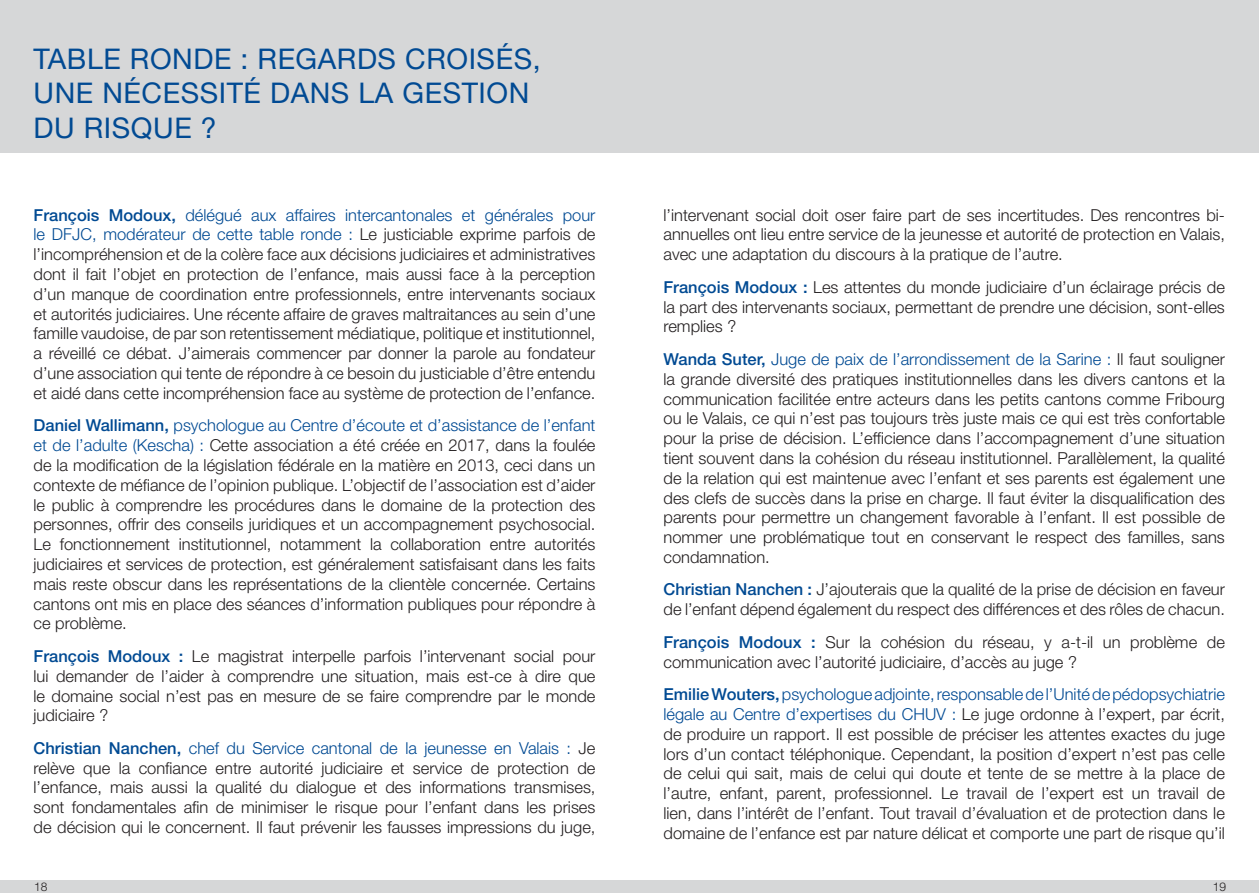
<style>
.page{position:relative;width:1259px;height:893px;background:#fff}
.page>*{position:absolute;margin:0;border:0;box-sizing:border-box;transform-origin:0 0}
.Titre{font:28.5px/34.2px "Helvetica Neue LT Std";letter-spacing:.02em;color:#014a93}
.Texte{font:300 16.5px/19.8px "Helvetica Neue LT Std";color:#231f20;text-align:justify}
.t1{font:300 12px "Helvetica Neue LT Std";color:#231f20}
.s1{font-weight:500;color:#014a93}
.s2{color:#014a93}
</style>
<div class="page">
<div style="left:0;top:0;width:1259px;height:152px;background:#d6d7d8"></div>
<div style="left:0;top:880px;width:1259px;height:13px;background:#d6d7d8"></div>
<p class="Titre" style="left:34px;top:41px;width:508px">TABLE RONDE : REGARDS CROISÉS,<br>UNE NÉCESSITÉ DANS LA GESTION<br>DU RISQUE ?</p>
<p class="Texte" style="left:34px;top:204px;width:563px"><span class="s1">François Modoux,</span> <span class="s2">délégué aux affaires intercantonales et générales pour le DFJC, modérateur de cette table ronde :</span> Le justiciable exprime parfois de l’incompréhension et de la colère face aux décisions judiciaires et administratives dont il fait l’objet en protection de l’enfance, mais aussi face à la perception d’un manque de coordination entre professionnels, entre intervenants sociaux et autorités judiciaires. Une récente affaire de graves maltraitances au sein d’une famille vaudoise, de par son retentissement médiatique, politique et institutionnel, a réveillé ce débat. J’aimerais commencer par donner la parole au fondateur d’une association qui tente de répondre à ce besoin du justiciable d’être entendu et aidé dans cette incompréhension face au système de protection de l’enfance.</p>
<p class="Texte" style="left:34px;top:415px;width:563px"><span class="s1">Daniel Wallimann,</span> <span class="s2">psychologue au Centre d’écoute et d’assistance de l’enfant et de l’adulte (Kescha) :</span> Cette association a été créée en 2017, dans la foulée de la modification de la législation fédérale en la matière en 2013, ceci dans un contexte de méfiance de l’opinion publique. L’objectif de l’association est d’aider le public à comprendre les procédures dans le domaine de la protection des personnes, offrir des conseils juridiques et un accompagnement psychosocial.<br>Le fonctionnement institutionnel, notamment la collaboration entre autorités judiciaires et services de protection, est généralement satisfaisant dans les faits mais reste obscur dans les représentations de la clientèle concernée. Certains cantons ont mis en place des séances d’information publiques pour répondre à ce problème.</p>
<p class="Texte" style="left:34px;top:646px;width:563px"><span class="s1">François Modoux :</span> Le magistrat interpelle parfois l’intervenant social pour lui demander de l’aider à comprendre une situation, mais est-ce à dire que le domaine social n’est pas en mesure de se faire comprendre par le monde judiciaire ?</p>
<p class="Texte" style="left:34px;top:738px;width:563px"><span class="s1">Christian Nanchen,</span> <span class="s2">chef du Service cantonal de la jeunesse en Valais :</span> Je relève que la confiance entre autorité judiciaire et service de protection de l’enfance, mais aussi la qualité du dialogue et des informations transmises, sont fondamentales afin de minimiser le risque pour l’enfant dans les prises de décision qui le concernent. Il faut prévenir les fausses impressions du juge,</p>
<p class="Texte" style="left:663px;top:204px;width:563px">l’intervenant social doit oser faire part de ses incertitudes. Des rencontres bi&shy;annuelles ont lieu entre service de la jeunesse et autorité de protection en Valais, avec une adaptation du discours à la pratique de l’autre.</p>
<p class="Texte" style="left:663px;top:277px;width:563px"><span class="s1">François Modoux :</span> Les attentes du monde judiciaire d’un éclairage précis de la part des intervenants sociaux, permettant de prendre une décision, sont-elles remplies ?</p>
<p class="Texte" style="left:663px;top:349px;width:563px"><span class="s1">Wanda Suter,</span> <span class="s2">Juge de paix de l’arrondissement de la Sarine :</span> Il faut souligner la grande diversité des pratiques institutionnelles dans les divers cantons et la communication facilitée entre acteurs dans les petits cantons comme Fribourg ou le Valais, ce qui n’est pas toujours très juste mais ce qui est très confortable pour la prise de décision. L’efficience dans l’accompagnement d’une situation tient souvent dans la cohésion du réseau institutionnel. Parallèlement, la qualité de la relation qui est maintenue avec l’enfant et ses parents est également une des clefs de succès dans la prise en charge. Il faut éviter la disqualification des parents pour permettre un changement favorable à l’enfant. Il est possible de nommer une problématique tout en conservant le respect des familles, sans condamnation.</p>
<p class="Texte" style="left:663px;top:579px;width:563px"><span class="s1">Christian Nanchen :</span> J’ajouterais que la qualité de la prise de décision en faveur de l’enfant dépend également du respect des différences et des rôles de chacun.</p>
<p class="Texte" style="left:663px;top:632px;width:563px"><span class="s1">François Modoux :</span> Sur la cohésion du réseau, y a-t-il un problème de communication avec l’autorité judiciaire, d’accès au juge ?</p>
<p class="Texte" style="left:663px;top:684px;width:563px"><span class="s1">Emilie Wouters,</span> <span class="s2">psychologue adjointe, responsable de l’Unité de pédopsychiatrie légale au Centre d’expertises du CHUV :</span> Le juge ordonne à l’expert, par écrit, de produire un rapport. Il est possible de préciser les attentes exactes du juge lors d’un contact téléphonique. Cependant, la position d’expert n’est pas celle de celui qui sait, mais de celui qui doute et tente de se mettre à la place de l’autre, enfant, parent, professionnel. Le travail de l’expert est un travail de lien, dans l’intérêt de l’enfant. Tout travail d’évaluation et de protection dans le domaine de l’enfance est par nature délicat et comporte une part de risque qu’il</p>
<p class="t1" style="left:34px;top:879px;width:15px">18</p>
<p class="t1" style="left:1212px;top:879px;width:15px">19</p>
</div>
